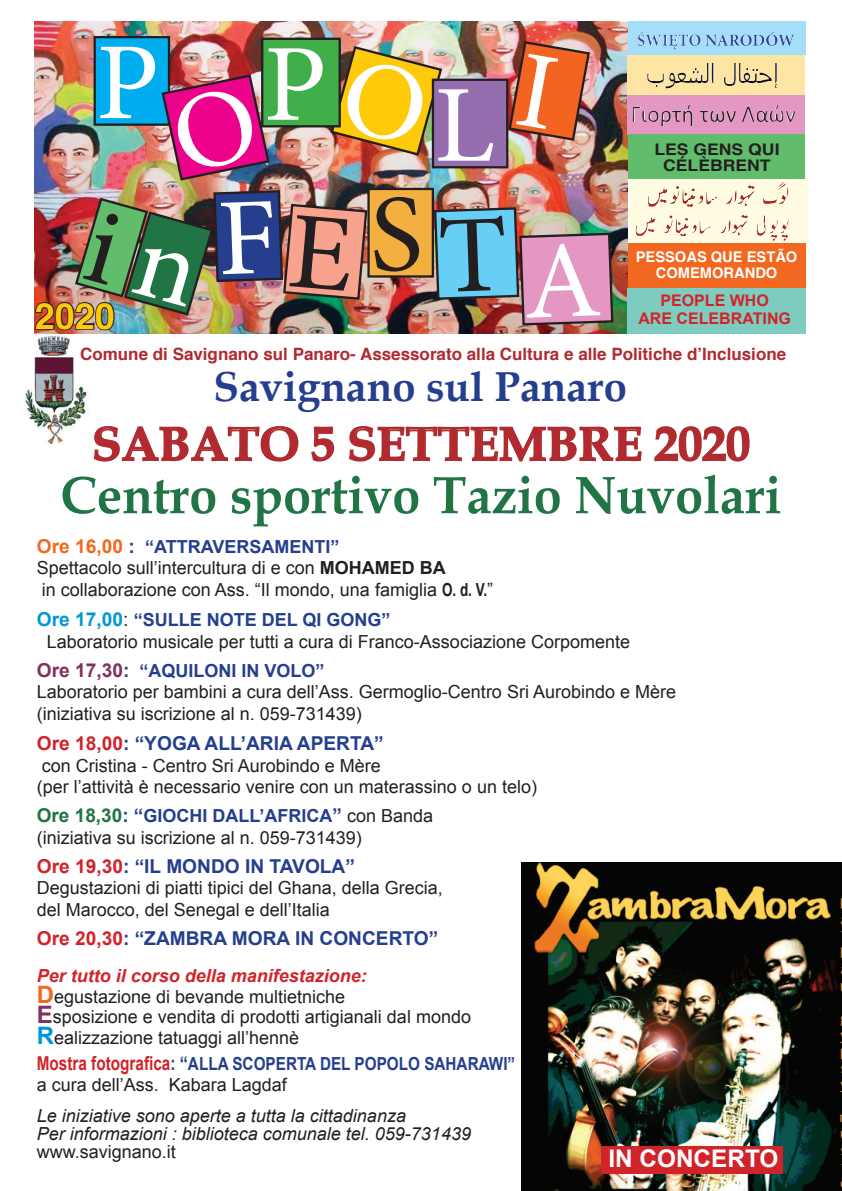
<style>
.page{position:relative;width:842px;height:1191px;background:#fff}
.page>*{position:absolute;margin:0;border:0;box-sizing:border-box;transform-origin:0 0}
.t1{font:109.7px "Minion Pro";color:#fff}
.t2{font:109.7px "Minion Pro";color:#231f20}
.t3{font:700 53px "Book Antiqua";color:#217444;scale:.95 1}
.t4{font:700 47.8px "Book Antiqua";color:#b02a2f}
.t5{font:700 41.8px "Book Antiqua";color:#253f8e}
.t6{font:700 36px "Helvetica";color:#feca0a}
.t7{font:700 24.3px "Arial";color:#fff}
.t8{font:700 19.2px "Arial";color:#253f8e}
.t9{font:18px/21.6px "Arial";color:#231f20}
.t10{font:italic 18px/18px "Arial";color:#231f20}
.t11{font:700 18px/20.5px "Arial";color:#253f8e;scale:.85 1}
.t12{font:700 17px "Helvetica";color:#b02a2f}
.t13{font:700 16px/18px "Arial";color:#d1232a;text-align:center}
.t14{font:700 16px/16px "Helvetica";color:#231f20;text-align:center;scale:1.1 1}
.t15{font:700 14.7px/16px "Helvetica";color:#fff;text-align:center}
.s1{font-weight:700;font-size:19.2px;color:#f36821}
.s2{font-weight:700;font-size:19.2px;color:#253f8e}
.s3{font-weight:700;color:#253f8e}
.s4{font-weight:700}
.s5{font-weight:700;font-size:19.2px;color:#0098d3}
.s6{font-size:19.2px}
.s7{font-weight:700;font-size:19.2px;color:#80325c}
.s8{color:#d1232a}
.s9{font-weight:700;font-size:19px;color:#217444}
.s10{font-weight:700;font-size:19px;color:#253f8e}
.s11{font-weight:700;font-style:italic;color:#d1232a}
.s12{font-weight:700;font-size:24px;color:#f36821}
.s13{font-weight:700;font-size:24px;color:#80325c}
.s14{font-weight:700;font-size:24px;color:#0098d3}
.s15{font-size:19.2px;color:#d1232a}
.s16{font-weight:400;color:#231f20}
</style>
<div class="page">
<img style="left:25px;top:333px;width:66px;height:111px">
<svg style="left:93px;top:426px;width:206px;height:36px"></svg>
<svg style="left:311px;top:426px;width:24px;height:36px"></svg>
<svg style="left:349px;top:426px;width:293px;height:36px"></svg>
<svg style="left:654px;top:426px;width:96px;height:36px"></svg>
<img style="left:35px;top:21px;width:593px;height:312px">
<div style="left:95px;top:37px;width:74px;height:88px;background:#00aeef"></div>
<div style="left:94px;top:36px;width:76px;height:90px;border:2px solid #231f20"></div>
<div style="left:262px;top:39px;width:78px;height:87px;background:#40ae49"></div>
<div style="left:261px;top:38px;width:80px;height:89px;border:2px solid #231f20"></div>
<div style="left:433px;top:80px;width:74px;height:87px;background:#946eaf"></div>
<div style="left:432px;top:79px;width:76px;height:89px;border:2px solid #231f20"></div>
<div style="left:369px;top:189px;width:64px;height:87px;background:#f4af41"></div>
<div style="left:367px;top:188px;width:67px;height:90px;border:2px solid #231f20"></div>
<div style="left:627px;top:288px;width:178px;height:46px;background:#7eccbf"></div>
<div style="left:628px;top:21px;width:177px;height:34px;background:#a4def8"></div>
<div style="left:628px;top:55px;width:177px;height:41px;background:#ffe5a3"></div>
<div style="left:628px;top:96px;width:177px;height:39px;background:#e397c2"></div>
<div style="left:630px;top:179px;width:177px;height:65px;background:#fffce1"></div>
<img style="left:633px;top:105px;width:161px;height:21px">
<img style="left:638px;top:33px;width:141px;height:14px">
<div style="left:628px;top:135px;width:177px;height:44px;background:#61bd6b"></div>
<div style="left:628px;top:244px;width:177px;height:44px;background:#f36821"></div>
<img style="left:648px;top:182px;width:141px;height:25px">
<img style="left:635px;top:215px;width:154px;height:21px">
<img style="left:647px;top:63px;width:131px;height:26px">
<img style="left:522px;top:862px;width:320px;height:329px">
<div style="left:602px;top:1145px;width:181px;height:28px;background:#d1232a"></div>
<img style="left:160px;top:73px;width:111px;height:109px">
<img style="left:329px;top:45px;width:115px;height:112px">
<img style="left:507px;top:40px;width:84px;height:102px">
<img style="left:34px;top:189px;width:335px;height:142px">
<img style="left:433px;top:206px;width:182px;height:121px">
<h1 class="t1" style="left:96px;top:10px;width:65px">P</h1>
<h1 class="t1" style="left:263px;top:11px;width:65px">P</h1>
<h3 class="t6" style="left:35px;top:287px;width:82px">2020</h3>
<h1 class="t2" style="left:370px;top:161px;width:55px">S</h1>
<h1 class="t1" style="left:434px;top:52px;width:62px">L</h1>
<p class="t14" style="left:654px;top:141px;width:115px">LES GENS QUI<br>CÉLÈBRENT</p>
<p class="t15" style="left:636px;top:249px;width:163px">PESSOAS QUE ESTÃO<br>COMEMORANDO</p>
<p class="t13" style="left:638px;top:292px;width:154px">PEOPLE WHO<br>ARE CELEBRATING</p>
<p class="t12" style="left:80px;top:340px;width:708px">Comune di Savignano sul Panaro- Assessorato alla Cultura e alle Politiche d’Inclusione</p>
<h3 class="t5" style="left:213px;top:363px;width:415px">Savignano sul Panaro</h3>
<h3 class="t4" style="left:92px;top:416px;width:659px">SABATO 5 SETTEMBRE 2020</h3>
<h2 class="t3" style="left:61px;top:464px;width:760px">Centro sportivo Tazio Nuvolari</h2>
<p class="t9" style="left:37px;top:536px;width:458px"><span class="s1">Ore 16,00</span> <span class="s2">:</span> <span class="s3">“ATTRAVERSAMENTI”<br></span>Spettacolo sull’intercultura di e con <span class="s4">MOHAMED BA<br></span>in collaborazione con Ass. “Il mondo, una famiglia <span class="s4">O. d. V.</span>”</p>
<p class="t9" style="left:47px;top:609px;width:585px;text-indent:-10px"><span class="s5">Ore 17,00</span><span class="s6">:</span> <span class="s3">“SULLE NOTE DEL QI GONG”<br></span>Laboratorio musicale per tutti a cura di Franco-Associazione Corpomente</p>
<p class="t9" style="left:37px;top:660px;width:641px"><span class="s7">Ore 17,30</span><span class="s2">:</span> <span class="s3">“AQUILONI IN VOLO”<br></span>Laboratorio per bambini a cura dell’Ass. Germoglio-Centro Sri Aurobindo e Mère (iniziativa su iscrizione al n. 059-731439)</p>
<p class="t8" style="left:37px;top:730px;width:348px"><span class="s8">Ore 18,00</span>: “YOGA ALL’ARIA APERTA”</p>
<p class="t9" style="left:37px;top:755px;width:502px">con Cristina - Centro Sri Aurobindo e Mère<br>(per l’attività è necessario venire con un materassino o un telo)</p>
<p class="t9" style="left:37px;top:805px;width:398px"><span class="s9">Ore 18,30</span><span class="s10">: “</span><span class="s3">GIOCHI DALL’AFRICA</span><span class="s10">”</span> con Banda (iniziativa su iscrizione al n. 059-731439)</p>
<p class="t8" style="left:37px;top:853px;width:320px"><span class="s8">Ore 19,30</span>: “IL MONDO IN TAVOLA”</p>
<p class="t9" style="left:37px;top:877px;width:408px">Degustazioni di piatti tipici del Ghana, della Grecia, del Marocco, del Senegal e dell’Italia</p>
<p class="t8" style="left:37px;top:925px;width:403px"><span class="s8">Ore 20,30</span>: “ZAMBRA MORA IN CONCERTO”</p>
<p class="t9" style="left:37px;top:965px;width:436px;line-height:20.5px"><span class="s11">Per tutto il corso della manifestazione:<br></span><span class="s12">D</span>egustazione di bevande multietniche<br><span class="s13">E</span>sposizione e vendita di prodotti artigianali dal mondo <span class="s14">R</span>ealizzazione tatuaggi all’hennè</p>
<p class="t11" style="left:37px;top:1054px;width:564px"><span class="s15">Mostra fotografica</span><span class="s6">: “</span>ALLA SCOPERTA DEL POPOLO SAHARAWI” <span class="s16">a cura dell’Ass. Kabara Lagdaf</span></p>
<p class="t10" style="left:37px;top:1106px;width:436px">Le iniziative sono aperte a tutta la cittadinanza<br>Per informazioni : biblioteca comunale tel. 059-731439</p>
<p class="t9" style="left:37px;top:1141px;width:141px">www.savignano.it</p>
<h3 class="t7" style="left:608px;top:1142px;width:171px">IN CONCERTO</h3>
</div>
